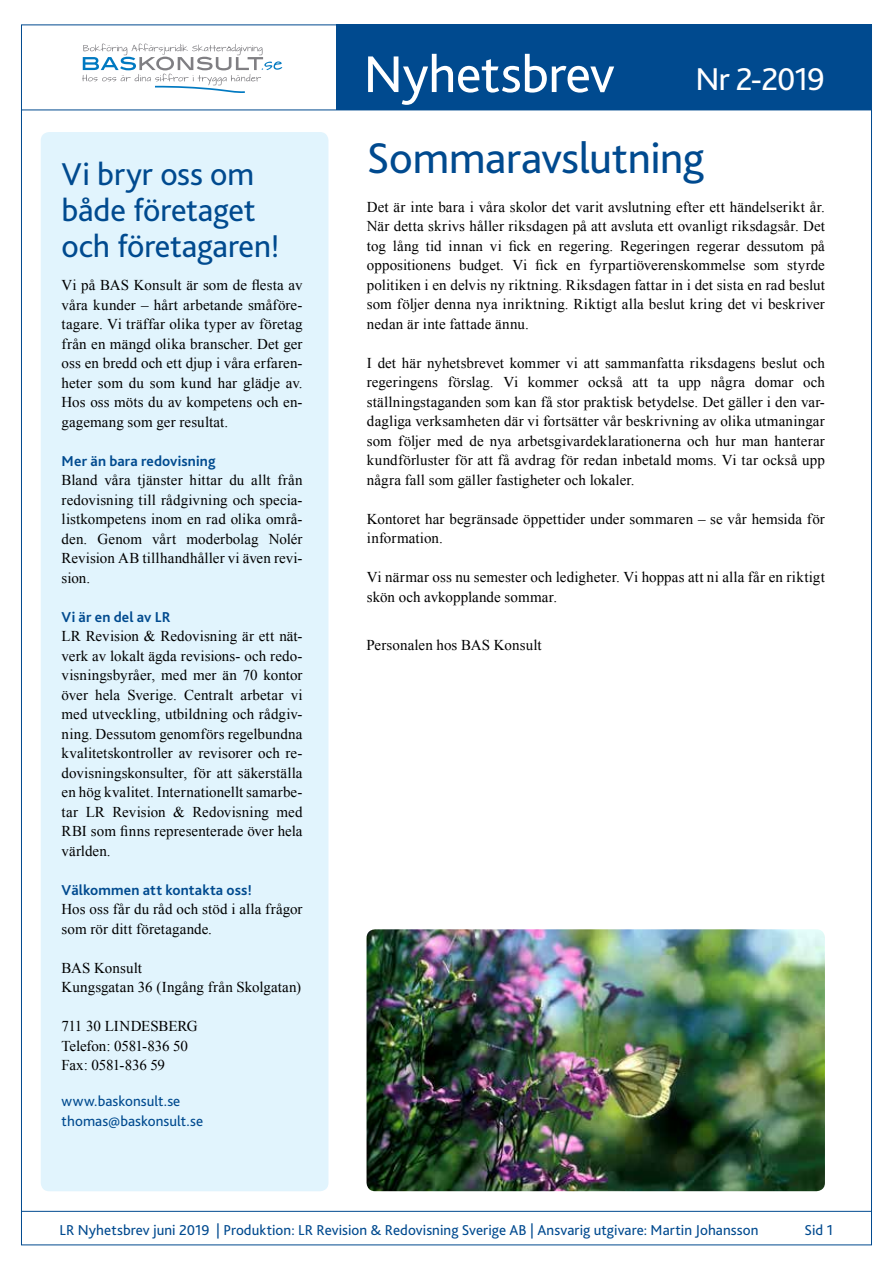
<style>
.page{position:relative;width:893px;height:1263px;background:#fff}
.page>*{position:absolute;margin:0;border:0;box-sizing:border-box;transform-origin:0 0}
.t1{font:54px "Bliss 2";letter-spacing:-.01em;color:#fff}
.t2{font:45px "Bliss 2";letter-spacing:-.01em;color:#004a8f}
.t3{font:33px/36px "Bliss 2";letter-spacing:-.005em;color:#004a8f}
.t4{font:33px "Bliss 2";letter-spacing:-.035em;color:#fff}
.t5{font:15px/19.5px "Times New Roman";letter-spacing:.005em;color:#000;text-align:justify}
.t6{font:15px/19.5px "Bliss 2";letter-spacing:.005em;color:#004a8f}
.t7{font:700 15px "Bliss 2";letter-spacing:.01em;color:#004a8f}
.t8{font:15px/19.5px "Times New Roman";letter-spacing:-.015em;color:#000}
</style>
<div class="page">
<hr style="left:21px;top:110px;width:851px;height:1px;background:#004a8f">
<div style="left:336px;top:25px;width:536px;height:85px;background:#004a8f"></div>
<div style="left:41px;top:132px;width:287px;height:1059px;background:#e1f4fd;border-radius:9px"></div>
<hr style="left:21px;top:1211px;width:851px;height:1px;background:#004a8f">
<svg style="left:82px;top:44px;width:200px;height:49px"></svg>
<img style="left:367px;top:929px;width:458px;height:262px">
<h3 class="t3" style="left:62px;top:155px;width:220px">Vi bryr oss om både företaget och företagaren!</h3>
<p class="t5" style="left:62px;top:275px;width:242px">Vi på BAS Konsult är som de flesta av våra kunder – hårt arbetande småföre&shy;tagare. Vi träffar olika typer av företag från en mängd olika branscher. Det ger oss en bredd och ett djup i våra erfaren&shy;heter som du som kund har glädje av.<br>Hos oss möts du av kompetens och en&shy;gagemang som ger resultat.</p>
<p class="t7" style="left:62px;top:451px;width:155px">Mer än bara redovisning</p>
<p class="t5" style="left:62px;top:470px;width:242px">Bland våra tjänster hittar du allt från redovisning till rådgivning och specia&shy;listkompetens inom en rad olika områ&shy;den. Genom vårt moderbolag Nolér Revision AB tillhandhåller vi även revi&shy;sion.</p>
<p class="t7" style="left:62px;top:607px;width:110px">Vi är en del av LR</p>
<p class="t5" style="left:62px;top:626px;width:242px">LR Revision &amp; Redovisning är ett nät&shy;verk av lokalt ägda revisions- och redo&shy;visningsbyråer, med mer än 70 kontor över hela Sverige. Centralt arbetar vi med utveckling, utbildning och rådgiv&shy;ning. Dessutom genomförs regelbundna kvalitetskontroller av revisorer och re&shy;dovisningskonsulter, för att säkerställa en hög kvalitet. Internationellt samarbe&shy;tar LR Revision &amp; Redovisning med RBI som finns representerade över hela världen.</p>
<p class="t7" style="left:62px;top:880px;width:192px">Välkommen att kontakta oss!</p>
<p class="t5" style="left:62px;top:899px;width:242px">Hos oss får du råd och stöd i alla frågor som rör ditt företagande.</p>
<p class="t5" style="left:62px;top:958px;width:241px">BAS Konsult<br>Kungsgatan 36 (Ingång från Skolgatan)</p>
<p class="t8" style="left:62px;top:1016px;width:138px">711 30 LINDESBERG<br>Telefon: 0581-836 50<br>Fax: 0581-836 59</p>
<p class="t6" style="left:62px;top:1091px;width:143px">www.baskonsult.se thomas@baskonsult.se</p>
<h1 class="t1" style="left:364px;top:41px;width:253px">Nyhetsbrev</h1>
<h3 class="t4" style="left:695px;top:58px;width:131px">Nr 2-2019</h3>
<h2 class="t2" style="left:367px;top:130px;width:339px">Sommaravslutning</h2>
<p class="t5" style="left:367px;top:197px;width:460px">Det är inte bara i våra skolor det varit avslutning efter ett händelserikt år.<br>När detta skrivs håller riksdagen på att avsluta ett ovanligt riksdagsår. Det tog lång tid innan vi fick en regering. Regeringen regerar dessutom på oppositionens budget. Vi fick en fyrpartiöverenskommelse som styrde politiken i en delvis ny riktning. Riksdagen fattar in i det sista en rad beslut som följer denna nya inriktning. Riktigt alla beslut kring det vi beskriver nedan är inte fattade ännu.</p>
<p class="t5" style="left:367px;top:353px;width:460px">I det här nyhetsbrevet kommer vi att sammanfatta riksdagens beslut och regeringens förslag. Vi kommer också att ta upp några domar och ställningstaganden som kan få stor praktisk betydelse. Det gäller i den var&shy;dagliga verksamheten där vi fortsätter vår beskrivning av olika utmaningar som följer med de nya arbetsgivardeklarationerna och hur man hanterar kundförluster för att få avdrag för redan inbetald moms. Vi tar också upp några fall som gäller fastigheter och lokaler.</p>
<p class="t5" style="left:367px;top:509px;width:460px">Kontoret har begränsade öppettider under sommaren – se vår hemsida för information.</p>
<p class="t5" style="left:367px;top:567px;width:460px">Vi närmar oss nu semester och ledigheter. Vi hoppas att ni alla får en riktigt skön och avkopplande sommar.</p>
<p class="t5" style="left:366px;top:509px;width:460px">Vi ärmar oss nu semester och le igheter. Vi hoppas att ni alla får en riktigt</p>
<p class="t5" style="left:367px;top:635px;width:177px">Personalen hos BAS Konsult</p>
<p class="t6" style="left:60px;top:1219px;width:701px">LR Nyhetsbrev juni 2019 | Produktion: LR Revision &amp; Redovisning Sverige AB | Ansvarig utgivare: Martin Johansson</p>
<p class="t6" style="left:805px;top:1219px;width:30px">Sid 1</p>
</div>
